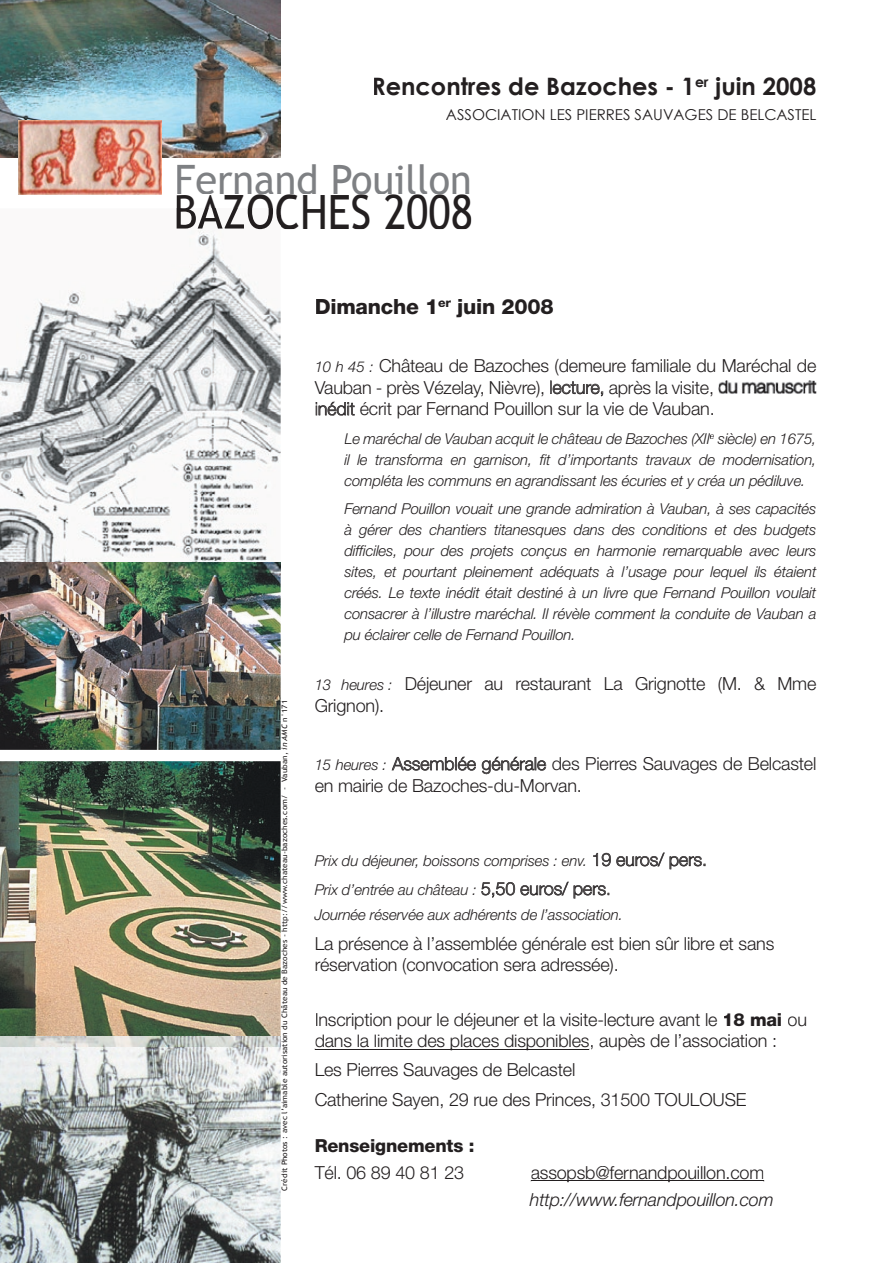
<style>
.page{position:relative;width:893px;height:1263px;background:#fff}
.page>*{position:absolute;margin:0;border:0;box-sizing:border-box;transform-origin:0 0}
.t1{font:47.25px "Trebuchet MS";color:#231f20;scale:.9 1}
.t2{font:40.5px "Trebuchet MS";color:#7e8083}
.t3{font:700 24px "Century Gothic";color:#231f20}
.t4{font:800 21px "Helvetica Neue";letter-spacing:-.01em;color:#231f20}
.t5{font:300 18px/21.6px "Helvetica Neue";letter-spacing:-.01em;color:#231f20}
.t6{font:italic 300 18px "Helvetica Neue";letter-spacing:-.01em;color:#231f20}
.t7{font:800 18px "Helvetica Neue";letter-spacing:-.01em;color:#231f20}
.t8{font:italic 300 15px/21px "Helvetica Neue";letter-spacing:-.01em;color:#231f20;text-align:justify}
.t9{font:15px "Century Gothic";color:#231f20}
.t10{font:800 12.3px "Helvetica Neue";color:#231f20}
.t11{font:7.5px "Trebuchet MS";color:#231f20;scale:1.1 1}
.s1{font-style:italic}
.s2{font-style:italic;font-size:15px}
.s3{font-style:normal;font-size:18px}
.s4{font-weight:800}
</style>
<div class="page">
<img style="left:0;top:0;width:281px;height:157px">
<img style="left:0;top:208px;width:281px;height:355px">
<img style="left:177px;top:208px;width:104px;height:21px">
<img style="left:19px;top:120px;width:143px;height:75px">
<img style="left:0;top:761px;width:281px;height:276px">
<img style="left:0;top:574px;width:281px;height:176px">
<img style="left:0;top:563px;width:281px;height:11px">
<img style="left:0;top:1046px;width:281px;height:217px">
<img style="left:0;top:1037px;width:281px;height:9px">
<svg style="left:550px;top:380px;width:53px;height:16px"></svg>
<svg style="left:315px;top:402px;width:40px;height:14px"></svg>
<svg style="left:392px;top:757px;width:155px;height:17px"></svg>
<svg style="left:593px;top:852px;width:113px;height:17px"></svg>
<svg style="left:481px;top:881px;width:129px;height:18px"></svg>
<hr style="left:315px;top:1049px;width:274px;height:1px;background:#231f20">
<hr style="left:531px;top:1180px;width:232px;height:1px;background:#231f20">
<img style="left:718px;top:380px;width:98px;height:14px">
<h3 class="t3" style="left:372px;top:68px;width:446px">Rencontres de Bazoches - 1<sup>er</sup> juin 2008</h3>
<p class="t9" style="left:446px;top:105px;width:372px">ASSOCIATION LES PIERRES SAUVAGES DE BELCASTEL</p>
<h2 class="t2" style="left:175px;top:155px;width:299px">Fernand Pouillon</h2>
<h1 class="t1" style="left:173px;top:184px;width:334px">BAZOCHES 2008</h1>
<p class="t11" style="left:280px;top:1191px;width:447px;rotate:-90deg">Crédit Photos : avec l’aimable autorisation du Château de Bazoches - http://www.chateau-bazoches.com/ - Vauban, <span class="s1">in AMC</span> n°171</p>
<h3 class="t4" style="left:315px;top:294px;width:241px">Dimanche 1 juin 2008</h3>
<p class="t10" style="left:438px;top:295px;width:14px">er</p>
<p class="t5" style="left:315px;top:354px;width:503px"><span class="s2">10 h 45 :</span> Château de Bazoches (demeure familiale du Maréchal de<br>Vauban - près Vézelay, Nièvre), lecture, après la visite,<br>inédit écrit par Fernand Pouillon sur la vie de Vauban.</p>
<p class="t8" style="left:344px;top:428px;width:473px">Le maréchal de Vauban acquit le château de Bazoches (XII<sup>e</sup> siècle) en 1675, il le transforma en garnison, fit d’importants travaux de modernisation, compléta les communs en agrandissant les écuries et y créa un pédiluve.</p>
<p class="t8" style="left:344px;top:498px;width:474px">Fernand Pouillon vouait une grande admiration à Vauban, à ses capacités à gérer des chantiers titanesques dans des conditions et des budgets difficiles, pour des projets conçus en harmonie remarquable avec leurs sites, et pourtant pleinement adéquats à l’usage pour lequel ils étaient créés. Le texte inédit était destiné à un livre que Fernand Pouillon voulait consacrer à l’illustre maréchal. Il révèle comment la conduite de Vauban a pu éclairer celle de Fernand Pouillon.</p>
<p class="t5" style="left:315px;top:673px;width:503px"><span class="s2">13 heures :</span> Déjeuner au restaurant La Grignotte (M. &amp; Mme<br>Grignon).</p>
<p class="t5" style="left:315px;top:752px;width:503px"><span class="s2">15 heures :</span> Assemblée générale des Pierres Sauvages de Belcastel en mairie de Bazoches-du-Morvan.</p>
<p class="t8" style="left:315px;top:846px;width:394px;line-height:29.1px">Prix du déjeuner, boissons comprises : env. <span class="s3">19 euros/ pers.<br></span>Prix d’entrée au château : <span class="s3">5,50 euros/ pers.</span></p>
<p class="t8" style="left:315px;top:904px;width:310px">Journée réservée aux adhérents de l’association.</p>
<p class="t5" style="left:315px;top:932px;width:461px">La présence à l’assemblée générale est bien sûr libre et sans réservation (convocation sera adressée).</p>
<p class="t5" style="left:315px;top:1008px;width:494px">Inscription pour le déjeuner et la visite-lecture avant le <span class="s4">18 mai</span> ou dans la limite des places disponibles, aupès de l’association :</p>
<p class="t5" style="left:315px;top:1055px;width:433px;line-height:29.1px">Les Pierres Sauvages de Belcastel<br>Catherine Sayen, 29 rue des Princes, 31500 TOULOUSE</p>
<p class="t7" style="left:315px;top:1135px;width:161px">Renseignements :</p>
<p class="t5" style="left:315px;top:1161px;width:151px">Tél. 06 89 40 81 23</p>
<p class="t5" style="left:531px;top:1161px;width:235px">assopsb@fernandpouillon.com</p>
<p class="t6" style="left:530px;top:1189px;width:245px">http://www.fernandpouillon.com</p>
</div>
